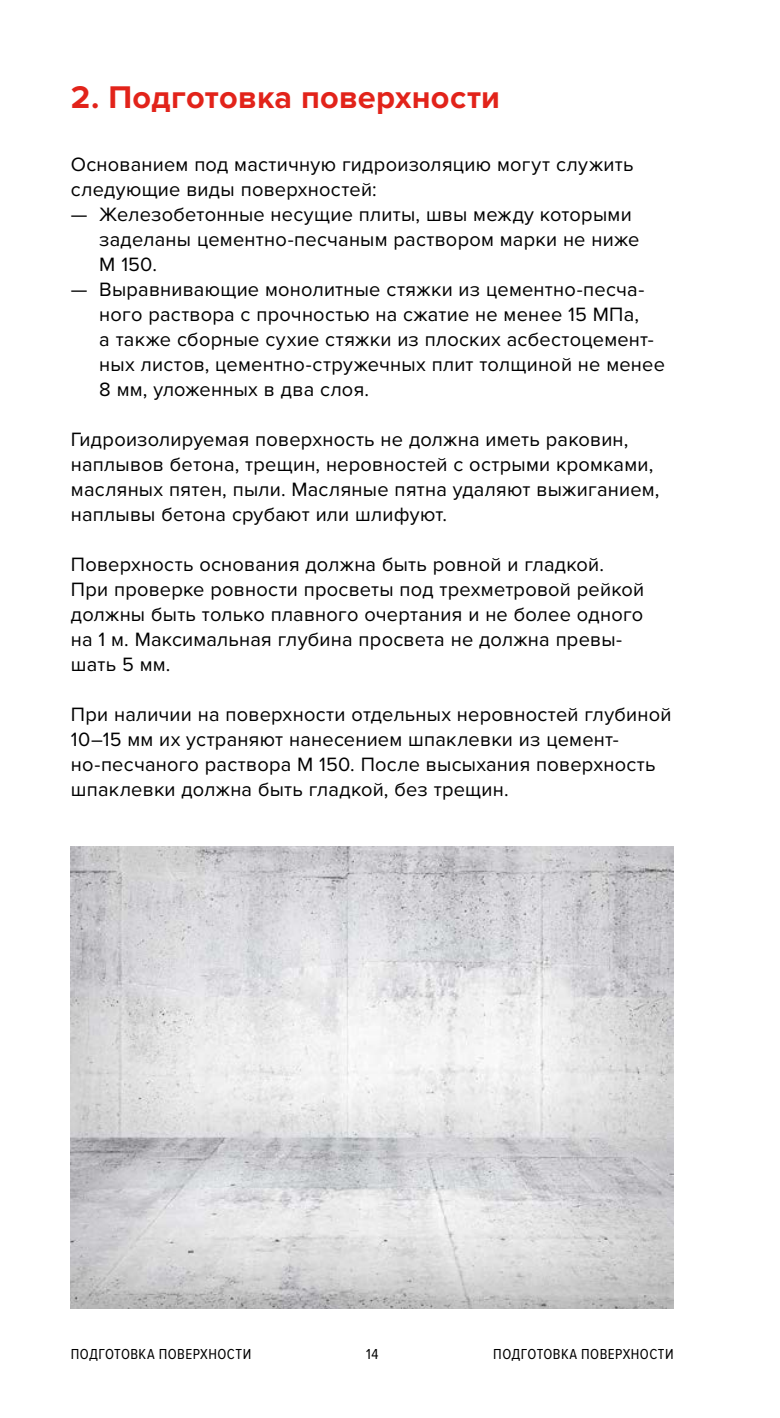
<style>
.page{position:relative;width:780px;height:1418px;background:#fff}
.page>*{position:absolute;margin:0;border:0;box-sizing:border-box;transform-origin:0 0}
.t1{font:700 32.5px "Proxima Nova";letter-spacing:.005em;color:#e2231a}
.t2{font:20px/25px "Proxima Nova";letter-spacing:.01em;color:#000}
.t3{font:15px "Proxima Nova Cond";letter-spacing:.03em;color:#000}
</style>
<div class="page">
<img style="left:71px;top:846px;width:602px;height:462px">
<h1 class="t1" style="left:71px;top:79px;width:430px">2. Подготовка поверхности</h1>
<p class="t2" style="left:71px;top:152px;width:564px">Основанием под мастичную гидроизоляцию могут служить следующие виды поверхностей:</p>
<p class="t2" style="left:99px;top:202px;width:541px;text-indent:-28px">— Железобетонные несущие плиты, швы между которыми заделаны цементно-песчаным раствором марки не ниже<br>М 150.</p>
<p class="t2" style="left:99px;top:277px;width:567px;text-indent:-28px">— Выравнивающие монолитные стяжки из цементно-песча&shy;ного раствора с прочностью на сжатие не менее 15 МПа,<br>а также сборные сухие стяжки из плоских асбестоцемент&shy;ных листов, цементно-стружечных плит толщиной не менее 8 мм, уложенных в два слоя.</p>
<p class="t2" style="left:71px;top:427px;width:590px">Гидроизолируемая поверхность не должна иметь раковин, наплывов бетона, трещин, неровностей с острыми кромками, масляных пятен, пыли. Масляные пятна удаляют выжиганием, наплывы бетона срубают или шлифуют.</p>
<p class="t2" style="left:71px;top:552px;width:574px">Поверхность основания должна быть ровной и гладкой.<br>При проверке ровности просветы под трехметровой рейкой должны быть только плавного очертания и не более одного на 1 м. Максимальная глубина просвета не должна превы&shy;шать 5 мм.</p>
<p class="t2" style="left:71px;top:702px;width:602px">При наличии на поверхности отдельных неровностей глубиной 10–15 мм их устраняют нанесением шпаклевки из цемент&shy;но-песчаного раствора М 150. После высыхания поверхность шпаклевки должна быть гладкой, без трещин.</p>
<p class="t3" style="left:71px;top:1345px;width:10px">Под</p>
<p class="t3" style="left:98px;top:1345px;width:154px">готовка поверхности</p>
<p class="t3" style="left:493px;top:1345px;width:10px">Под</p>
<p class="t3" style="left:520px;top:1345px;width:154px">готовка поверхности</p>
<p class="t3" style="left:366px;top:1345px;width:14px">14</p>
</div>
